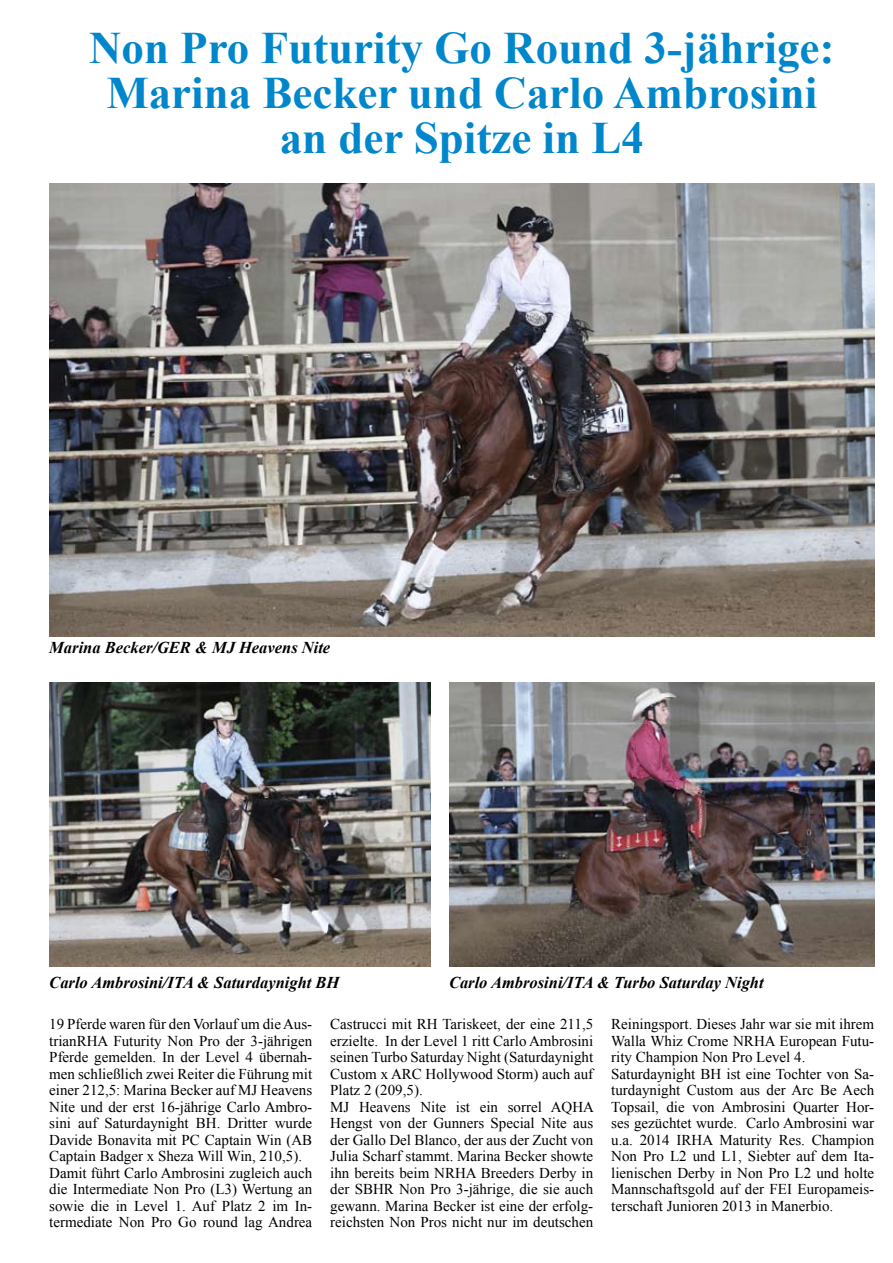
<style>
.page{position:relative;width:893px;height:1263px;background:#fff}
.page>*{position:absolute;margin:0;border:0;box-sizing:border-box;transform-origin:0 0}
.t1{font:700 45px/45px "Times New Roman";color:#0086cb;text-align:center}
.t2{font:italic 700 16.5px "Times New Roman";color:#000}
.t3{font:15px/16.5px "Times New Roman";color:#000}
</style>
<div class="page">
<img style="left:49px;top:184px;width:825px;height:452px">
<img style="left:449px;top:682px;width:425px;height:284px">
<img style="left:49px;top:682px;width:381px;height:284px">
<h1 class="t1" style="left:89px;top:24px;width:747px">Non Pro Futurity Go Round 3-jährige:<br>Marina Becker und Carlo Ambrosini an der Spitze in L4</h1>
<p class="t2" style="left:49px;top:636px;width:282px">Marina Becker/GER &amp; MJ Heavens Nite</p>
<p class="t2" style="left:49px;top:971px;width:292px">Carlo Ambrosini/ITA &amp; Saturdaynight BH</p>
<p class="t2" style="left:449px;top:971px;width:316px">Carlo Ambrosini/ITA &amp; Turbo Saturday Night</p>
<p class="t3" style="left:49px;top:1015px;width:264px">19 Pferde waren für den Vorlauf um die Aus&shy;trianRHA Futurity Non Pro der 3-jährigen Pferde gemelden. In der Level 4 übernah&shy;men schließlich zwei Reiter die Führung mit einer 212,5: Marina Becker auf MJ Heavens Nite und der erst 16-jährige Carlo Ambro&shy;sini auf Saturdaynight BH. Dritter wurde Davide Bonavita mit PC Captain Win (AB Captain Badger x Sheza Will Win, 210,5).<br>Damit führt Carlo Ambrosini zugleich auch die Intermediate Non Pro (L3) Wertung an sowie die in Level 1. Auf Platz 2 im In&shy;termediate Non Pro Go round lag Andrea</p>
<p class="t3" style="left:330px;top:1015px;width:265px">Castrucci mit RH Tariskeet, der eine 211,5 erzielte. In der Level 1 ritt Carlo Ambrosini seinen Turbo Saturday Night (Saturdaynight Custom x ARC Hollywood Storm) auch auf Platz 2 (209,5).<br>MJ Heavens Nite ist ein sorrel AQHA Hengst von der Gunners Special Nite aus der Gallo Del Blanco, der aus der Zucht von Julia Scharf stammt. Marina Becker showte ihn bereits beim NRHA Breeders Derby in der SBHR Non Pro 3-jährige, die sie auch gewann. Marina Becker ist eine der erfolg&shy;reichsten Non Pros nicht nur im deutschen</p>
<p class="t3" style="left:611px;top:1015px;width:264px">Reiningsport. Dieses Jahr war sie mit ihrem Walla Whiz Crome NRHA European Futu&shy;rity Champion Non Pro Level 4.<br>Saturdaynight BH ist eine Tochter von Sa&shy;turdaynight Custom aus der Arc Be Aech Topsail, die von Ambrosini Quarter Hor&shy;ses gezüchtet wurde. Carlo Ambrosini war u.a. 2014 IRHA Maturity Res. Champion Non Pro L2 und L1, Siebter auf dem Ita&shy;lienischen Derby in Non Pro L2 und holte Mannschaftsgold auf der FEI Europameis&shy;terschaft Junioren 2013 in Manerbio.</p>
</div>
